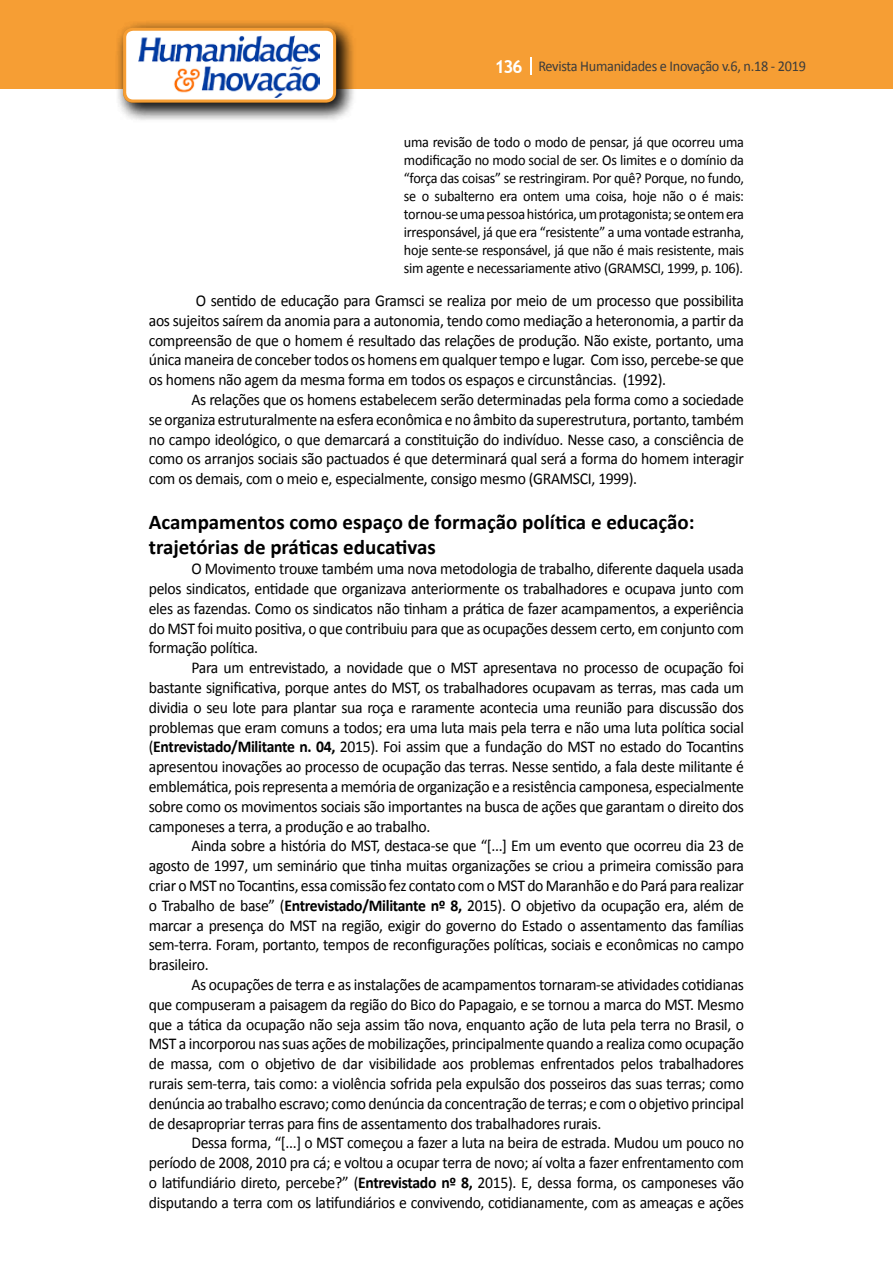
<style>
.page{position:relative;width:893px;height:1263px;background:#fff}
.page>*{position:absolute;margin:0;border:0;box-sizing:border-box;transform-origin:0 0}
.t1{font:700 21px/25.2px "Calibri";color:#000}
.t2{font:16.5px/19.8px "Calibri";letter-spacing:-.02em;color:#000;text-align:justify;scale:.95 1}
.t3{font:15px/18px "Calibri";letter-spacing:-.02em;color:#000;text-align:justify;scale:.95 1}
.t4{font:15px "Calibri";letter-spacing:-.02em;color:#3c3c3b;scale:.95 1}
.s1{font-family:"Trebuchet MS";font-weight:700;font-size:18px;color:#fff}
.s2{font-weight:700}
</style>
<div class="page">
<div style="left:0;top:0;width:893px;height:88px;background:#f69e34"></div>
<svg style="left:530px;top:57px;width:2px;height:18px"></svg>
<div style="left:115px;top:19px;width:241px;height:104px;background:#000;opacity:.75"></div>
<div style="left:125px;top:29px;width:210px;height:72px;background:#fff;border-radius:9px"></div>
<img style="left:138px;top:35px;width:181px;height:62px">
<div style="left:123px;top:28px;width:213px;height:75px;border:3px solid #f69e34;border-radius:9px"></div>
<p class="t4" style="left:495px;top:57px;width:329px"><span class="s1">136</span> Revista Humanidades e Inovação v.6, n.18 - 2019</p>
<p class="t3" style="left:404px;top:133px;width:360px">uma revisão de todo o modo de pensar, já que ocorreu uma modificação no modo social de ser. Os limites e o domínio da “força das coisas” se restringiram. Por quê? Porque, no fundo, se o subalterno era ontem uma coisa, hoje não o é mais: tornou-se uma pessoa histórica, um protagonista; se ontem era irresponsável, já que era “resistente” a uma vontade estranha, hoje sente-se responsável, já que não é mais resistente, mais sim agente e necessariamente ativo (GRAMSCI, 1999, p. 106).</p>
<p class="t2" style="left:149px;top:291px;width:628px;text-indent:47px">O sentido de educação para Gramsci se realiza por meio de um processo que possibilita aos sujeitos saírem da anomia para a autonomia, tendo como mediação a heteronomia, a partir da compreensão de que o homem é resultado das relações de produção. Não existe, portanto, uma única maneira de conceber todos os homens em qualquer tempo e lugar. Com isso, percebe-se que os homens não agem da mesma forma em todos os espaços e circunstâncias. (1992).</p>
<p class="t2" style="left:149px;top:390px;width:628px;text-indent:43px">As relações que os homens estabelecem serão determinadas pela forma como a sociedade se organiza estruturalmente na esfera econômica e no âmbito da superestrutura, portanto, também no campo ideológico, o que demarcará a constituição do indivíduo. Nesse caso, a consciência de como os arranjos sociais são pactuados é que determinará qual será a forma do homem interagir com os demais, com o meio e, especialmente, consigo mesmo (GRAMSCI, 1999).</p>
<p class="t1" style="left:149px;top:509px;width:547px">Acampamentos como espaço de formação política e educação: trajetórias de práticas educativas</p>
<p class="t2" style="left:149px;top:559px;width:628px;text-indent:43px">O Movimento trouxe também uma nova metodologia de trabalho, diferente daquela usada pelos sindicatos, entidade que organizava anteriormente os trabalhadores e ocupava junto com eles as fazendas. Como os sindicatos não tinham a prática de fazer acampamentos, a experiência do MST foi muito positiva, o que contribuiu para que as ocupações dessem certo, em conjunto com formação política.</p>
<p class="t2" style="left:149px;top:658px;width:628px;text-indent:43px">Para um entrevistado, a novidade que o MST apresentava no processo de ocupação foi bastante significativa, porque antes do MST, os trabalhadores ocupavam as terras, mas cada um dividia o seu lote para plantar sua roça e raramente acontecia uma reunião para discussão dos problemas que eram comuns a todos; era uma luta mais pela terra e não uma luta política social (<span class="s2">Entrevistado/Militante n. 04,</span> 2015). Foi assim que a fundação do MST no estado do Tocantins apresentou inovações ao processo de ocupação das terras. Nesse sentido, a fala deste militante é emblemática, pois representa a memória de organização e a resistência camponesa, especialmente sobre como os movimentos sociais são importantes na busca de ações que garantam o direito dos camponeses a terra, a produção e ao trabalho.</p>
<p class="t2" style="left:149px;top:836px;width:628px;text-indent:43px">Ainda sobre a história do MST, destaca-se que “[...] Em um evento que ocorreu dia 23 de agosto de 1997, um seminário que tinha muitas organizações se criou a primeira comissão para criar o MST no Tocantins, essa comissão fez contato com o MST do Maranhão e do Pará para realizar o Trabalho de base” (<span class="s2">Entrevistado/Militante nº 8,</span> 2015). O objetivo da ocupação era, além de marcar a presença do MST na região, exigir do governo do Estado o assentamento das famílias sem-terra. Foram, portanto, tempos de reconfigurações políticas, sociais e econômicas no campo brasileiro.</p>
<p class="t2" style="left:149px;top:975px;width:628px;text-indent:43px">As ocupações de terra e as instalações de acampamentos tornaram-se atividades cotidianas que compuseram a paisagem da região do Bico do Papagaio, e se tornou a marca do MST. Mesmo que a tática da ocupação não seja assim tão nova, enquanto ação de luta pela terra no Brasil, o MST a incorporou nas suas ações de mobilizações, principalmente quando a realiza como ocupação de massa, com o objetivo de dar visibilidade aos problemas enfrentados pelos trabalhadores rurais sem-terra, tais como: a violência sofrida pela expulsão dos posseiros das suas terras; como denúncia ao trabalho escravo; como denúncia da concentração de terras; e com o objetivo principal de desapropriar terras para fins de assentamento dos trabalhadores rurais.</p>
<p class="t2" style="left:149px;top:1133px;width:628px;text-indent:43px">Dessa forma, “[...] o MST começou a fazer a luta na beira de estrada. Mudou um pouco no período de 2008, 2010 pra cá; e voltou a ocupar terra de novo; aí volta a fazer enfrentamento com o latifundiário direto, percebe?” (<span class="s2">Entrevistado nº 8,</span> 2015). E, dessa forma, os camponeses vão disputando a terra com os latifundiários e convivendo, cotidianamente, com as ameaças e ações</p>
</div>
